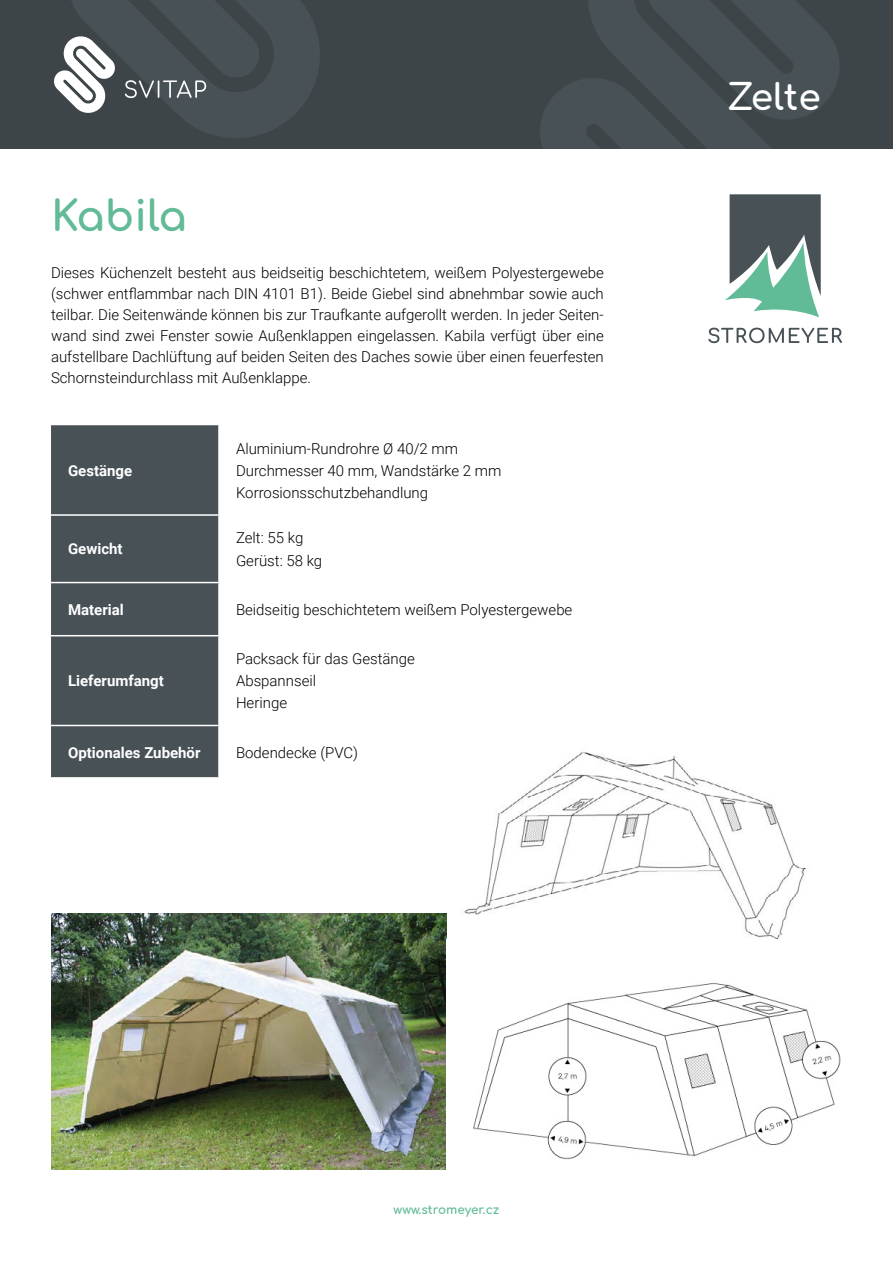
<style>
.page{position:relative;width:893px;height:1263px;background:#fff}
.page>*{position:absolute;margin:0;border:0;box-sizing:border-box;transform-origin:0 0}
.t1{font:700 42px "Comfortaa";color:#61bb97}
.t2{font:700 36px "Comfortaa";color:#fff}
.t3{font:300 15px/21px "Roboto";color:#000}
.t4{font:700 15px "Roboto";color:#fff}
.t5{font:700 12px "Comfortaa";color:#61bb97}
</style>
<div class="page">
<div style="left:0;top:0;width:893px;height:149px;background:#3d4548"></div>
<svg style="left:540px;top:0;width:299px;height:149px"></svg>
<img style="left:464px;top:751px;width:343px;height:188px">
<img style="left:51px;top:913px;width:395px;height:256px">
<img style="left:473px;top:982px;width:368px;height:178px">
<div style="left:51px;top:425px;width:167px;height:352px;background:#485156"></div>
<hr style="left:51px;top:514px;width:169px;height:2px;background:#fff">
<hr style="left:51px;top:582px;width:169px;height:1px;background:#fff">
<hr style="left:51px;top:635px;width:169px;height:1px;background:#fff">
<hr style="left:51px;top:725px;width:169px;height:1px;background:#fff">
<svg style="left:54px;top:0;width:266px;height:138px"></svg>
<svg style="left:708px;top:328px;width:134px;height:15px"></svg>
<svg style="left:725px;top:194px;width:96px;height:123px"></svg>
<h1 class="t1" style="left:51px;top:178px;width:137px">Kabila</h1>
<p class="t3" style="left:51px;top:261px;width:554px;text-align:justify">Dieses Küchenzelt besteht aus beidseitig beschichtetem, weißem Polyestergewebe (schwer entflammbar nach DIN 4101 B1). Beide Giebel sind abnehmbar sowie auch teilbar. Die Seitenwände können bis zur Traufkante aufgerollt werden. In jeder Seiten&shy;wand sind zwei Fenster sowie Außenklappen eingelassen. Kabila verfügt über eine aufstellbare Dachlüftung auf beiden Seiten des Daches sowie über einen feuerfesten Schornsteindurchlass mit Außenklappe.</p>
<p class="t4" style="left:68px;top:460px;width:66px">Gestänge</p>
<p class="t3" style="left:236px;top:436px;width:267px;line-height:22.2px">Aluminium-Rundrohre Ø 40/2 mm<br>Durchmesser 40 mm, Wandstärke 2 mm<br>Korrosionsschutzbehandlung</p>
<p class="t4" style="left:68px;top:538px;width:56px">Gewicht</p>
<p class="t3" style="left:236px;top:526px;width:88px;line-height:22.2px">Zelt: 55 kg<br>Gerüst: 58 kg</p>
<p class="t4" style="left:68px;top:599px;width:57px">Material</p>
<p class="t3" style="left:236px;top:598px;width:338px">Beidseitig beschichtetem weißem Polyestergewebe</p>
<p class="t4" style="left:68px;top:670px;width:97px">Lieferumfangt</p>
<p class="t3" style="left:236px;top:647px;width:180px;line-height:22.2px">Packsack für das Gestänge<br>Abspannseil<br>Heringe</p>
<p class="t4" style="left:68px;top:742px;width:134px">Optionales Zubehör</p>
<p class="t3" style="left:236px;top:741px;width:123px">Bodendecke (PVC)</p>
<h2 class="t2" style="left:727px;top:65px;width:95px">Zelte</h2>
<p class="t5" style="left:394px;top:1198px;width:107px">www.stromeyer.cz</p>
</div>
